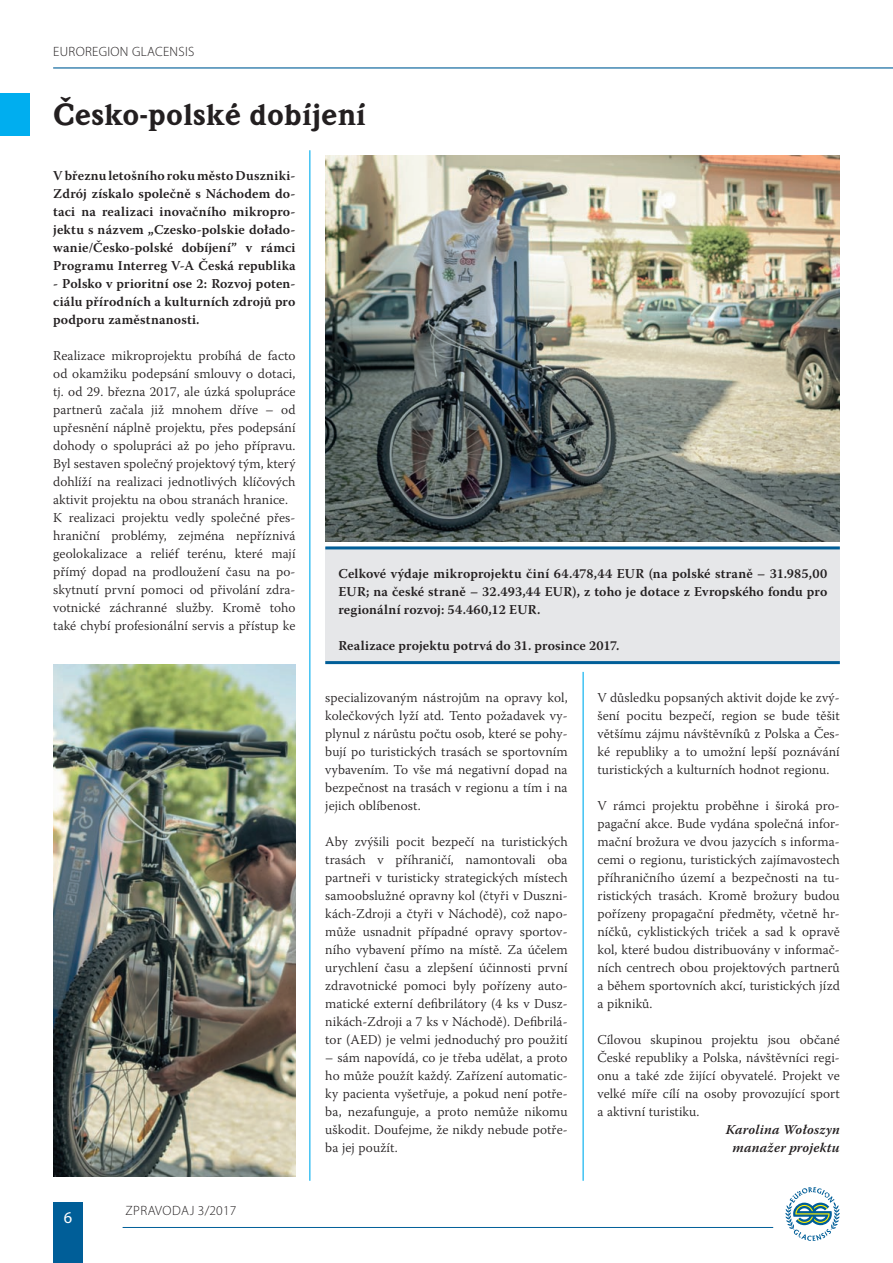
<style>
.page{position:relative;width:893px;height:1263px;background:#fff}
.page>*{position:absolute;margin:0;border:0;box-sizing:border-box;transform-origin:0 0}
.t1{font:30px "Weidemann Itc TCE Blac";letter-spacing:.01em;color:#231f20}
.t2{font:16.5px "Myriad Pro";color:#fff}
.t3{font:300 13.5px/18px "Warnock Pro";letter-spacing:.005em;color:#231f20;text-align:justify}
.t4{font:600 13.5px/18px "Warnock Pro";letter-spacing:.01em;color:#231f20;text-align:justify}
.t5{font:300 13.5px "Myriad Pro";letter-spacing:.02em;color:#231f20}
.t6{font:italic 600 13.5px/18px "Warnock Pro";letter-spacing:.015em;color:#231f20;text-align:center}
</style>
<div class="page">
<div style="left:53px;top:1202px;width:30px;height:61px;background:#005e98"></div>
<hr style="left:123px;top:1227px;width:650px;height:1px;background:#005e98">
<svg style="left:785px;top:1187px;width:55px;height:54px"></svg>
<hr style="left:53px;top:67px;width:840px;height:2px;background:#005e98">
<div style="left:0;top:94px;width:30px;height:42px;background:#00aeef"></div>
<img style="left:325px;top:156px;width:515px;height:385px">
<img style="left:53px;top:665px;width:243px;height:512px">
<hr style="left:309px;top:150px;width:1px;height:1031px;background:#00aeef">
<hr style="left:583px;top:672px;width:1px;height:509px;background:#00aeef">
<div style="left:325px;top:548px;width:515px;height:116px;background:#e6e7e9"></div>
<hr style="left:325px;top:546px;width:515px;height:3px;background:#005e98">
<hr style="left:325px;top:661px;width:515px;height:3px;background:#005e98">
<p class="t5" style="left:53px;top:44px;width:143px">EUROREGION GLACENSIS</p>
<h1 class="t1" style="left:53px;top:96px;width:314px">Česko-polské dobíjení</h1>
<p class="t4" style="left:53px;top:166px;width:244px">V březnu letošního roku město Duszniki-Zdrój získalo společně s Náchodem do&shy;taci na realizaci inovačního mikropro&shy;jektu s názvem „Czesko-polskie dołado&shy;wanie/Česko-polské dobíjení” v rámci Programu Interreg V-A Česká republika</p>
<p class="t4" style="left:53px;top:274px;width:244px">- Polsko v prioritní ose 2: Rozvoj poten&shy;ciálu přírodních a kulturních zdrojů pro podporu zaměstnanosti.</p>
<p class="t3" style="left:53px;top:346px;width:244px;text-align:left">Realizace mikroprojektu probíhá de facto od okamžiku podepsání smlouvy o dotaci, tj. od 29. března 2017, ale úzká spolupráce partnerů začala již mnohem dříve – od upřesnění náplně projektu, přes podepsání dohody o spolupráci až po jeho přípravu.<br>Byl sestaven společný projektový tým, který dohlíží na realizaci jednotlivých klíčových aktivit projektu na obou stranách hranice.<br>K realizaci projektu vedly společné přes&shy;hraniční problémy, zejména nepříznivá geolokalizace a reliéf terénu, které mají přímý dopad na prodloužení času na po&shy;skytnutí první pomoci od přivolání zdra&shy;votnické záchranné služby. Kromě toho také chybí profesionální servis a přístup ke</p>
<p class="t2" style="left:64px;top:1207px;width:10px">6</p>
<p class="t5" style="left:126px;top:1203px;width:112px">ZPRAVODAJ 3/2017</p>
<p class="t4" style="left:338px;top:564px;width:490px">Celkové výdaje mikroprojektu činí 64.478,44 EUR (na polské straně – 31.985,00<br>EUR; na české straně – 32.493,44 EUR), z toho je dotace z Evropského fondu pro regionální rozvoj: 54.460,12 EUR.</p>
<p class="t4" style="left:338px;top:636px;width:283px">Realizace projektu potrvá do 31. prosince 2017.</p>
<p class="t3" style="left:325px;top:688px;width:244px">specializovaným nástrojům na opravy kol, kolečkových lyží atd. Tento požadavek vy&shy;plynul z nárůstu počtu osob, které se pohy&shy;bují po turistických trasách se sportovním vybavením. To vše má negativní dopad na bezpečnost na trasách v regionu a tím i na jejich oblíbenost.</p>
<p class="t3" style="left:325px;top:832px;width:244px">Aby zvýšili pocit bezpečí na turistických trasách v příhraničí, namontovali oba partneři v turisticky strategických místech samoobslužné opravny kol (čtyři v Duszni&shy;kách-Zdroji a čtyři v Náchodě), což napo&shy;může usnadnit případné opravy sportov&shy;ního vybavení přímo na místě. Za účelem urychlení času a zlepšení účinnosti první zdravotnické pomoci byly pořízeny auto&shy;matické externí defibrilátory (4 ks v Dusz&shy;nikách-Zdroji a 7 ks v Náchodě). Defibrilá&shy;tor (AED) je velmi jednoduchý pro použití</p>
<p class="t3" style="left:325px;top:1048px;width:244px">– sám napovídá, co je třeba udělat, a proto ho může použít každý. Zařízení automatic&shy;ky pacienta vyšetřuje, a pokud není potře&shy;ba, nezafunguje, a proto nemůže nikomu uškodit. Doufejme, že nikdy nebude potře&shy;ba jej použít.</p>
<p class="t3" style="left:597px;top:688px;width:244px">V důsledku popsaných aktivit dojde ke zvý&shy;šení pocitu bezpečí, region se bude těšit většímu zájmu návštěvníků z Polska a Čes&shy;ké republiky a to umožní lepší poznávání turistických a kulturních hodnot regionu.</p>
<p class="t3" style="left:597px;top:796px;width:244px">V rámci projektu proběhne i široká pro&shy;pagační akce. Bude vydána společná infor&shy;mační brožura ve dvou jazycích s informa&shy;cemi o regionu, turistických zajímavostech příhraničního území a bezpečnosti na tu&shy;ristických trasách. Kromě brožury budou pořízeny propagační předměty, včetně hr&shy;níčků, cyklistických triček a sad k opravě kol, které budou distribuovány v informač&shy;ních centrech obou projektových partnerů a během sportovních akcí, turistických jízd a pikniků.</p>
<p class="t3" style="left:597px;top:1030px;width:244px">Cílovou skupinou projektu jsou občané České republiky a Polska, návštěvníci regi&shy;onu a také zde žijící obyvatelé. Projekt ve velké míře cílí na osoby provozující sport a aktivní turistiku.</p>
<p class="t6" style="left:726px;top:1120px;width:116px">Karolina Wołoszyn manažer projektu</p>
</div>
